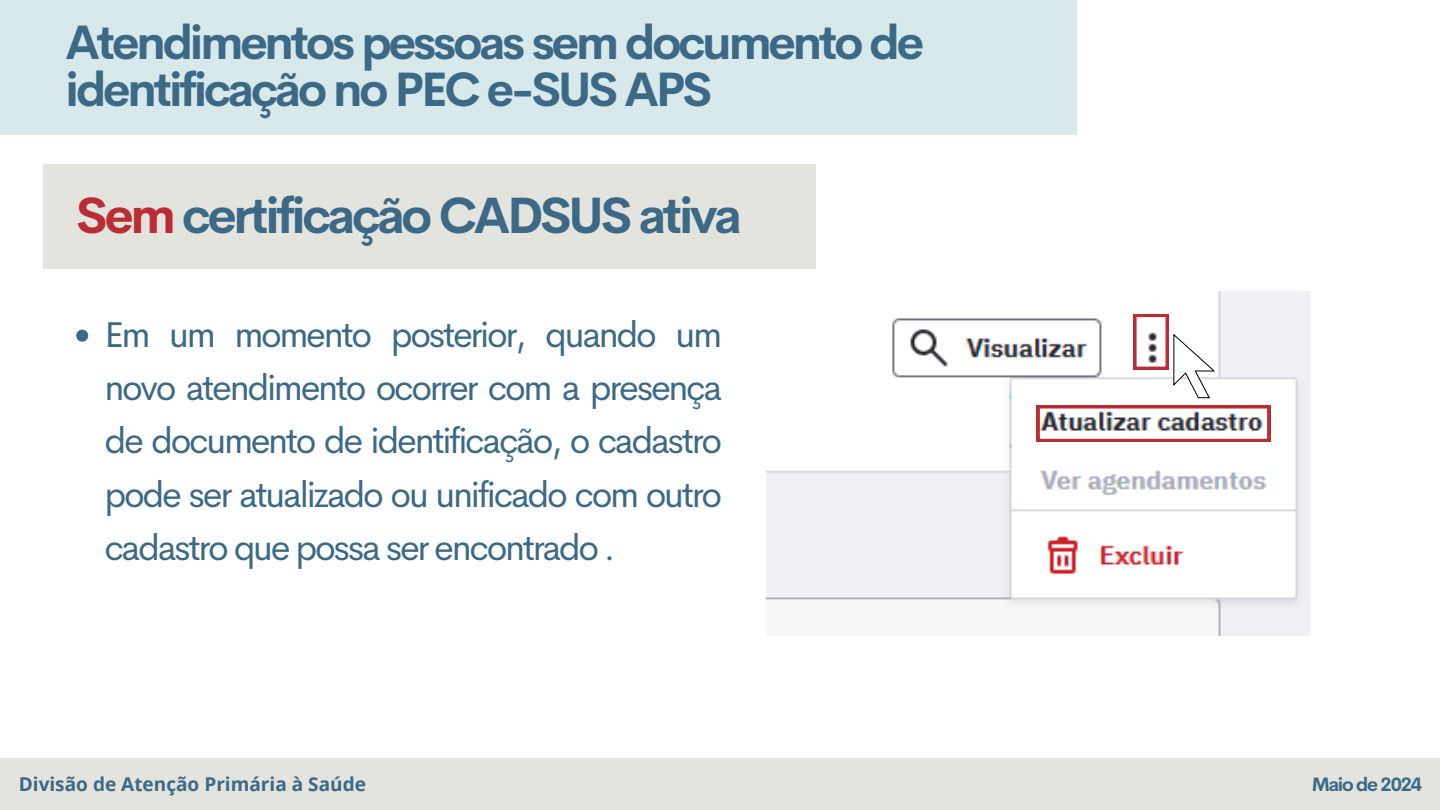
<style>
.page{position:relative;width:1440px;height:810px;background:#fff}
.page>*{position:absolute;margin:0;border:0;box-sizing:border-box;transform-origin:0 0}
.t1{font:700 50px "Cerebri Sans";letter-spacing:-.065em;color:#3c6986}
.t2{font:700 47.3px/47.2px "Cerebri Sans";letter-spacing:-.065em;color:#3c6986}
.t3{font:36px/53.2px "Cerebri Sans";letter-spacing:-.065em;color:#3c6986;text-align:justify}
.t4{font:700 19px "Open Sans";color:#3c6986}
.t5{font:700 19px "Cerebri Sans";letter-spacing:-.065em;color:#3c6986}
.s1{color:#bb2c35}
</style>
<div class="page">
<div style="left:0;top:758px;width:1440px;height:52px;background:#e4e4df"></div>
<div style="left:43px;top:164px;width:773px;height:104px;background:#e4e4df"></div>
<img style="left:766px;top:291px;width:544px;height:344px">
<svg style="left:1134px;top:314px;width:81px;height:84px"></svg>
<svg style="left:76px;top:330px;width:12px;height:12px"></svg>
<img style="left:1037px;top:406px;width:233px;height:36px">
<div style="left:0;top:0;width:1076px;height:135px;background:#d8e9ec"></div>
<p class="t2" style="left:66px;top:18px;width:860px">Atendimentos pessoas sem documento de identificação no PEC e-SUS APS</p>
<p class="t1" style="left:76px;top:183px;width:667px"><span class="s1">Sem</span> certificação CADSUS ativa</p>
<p class="t3" style="left:104px;top:308px;width:619px">Em um momento posterior, quando um novo atendimento ocorrer com a presença de documento de identificação, o cadastro pode ser atualizado ou unificado com outro cadastro que possa ser encontrado .</p>
<h1 class="t4" style="left:19px;top:771px;width:349px">Divisão de Atenção Primária à Saúde</h1>
<p class="t5" style="left:1312px;top:772px;width:112px">Maio de 2024</p>
</div>
